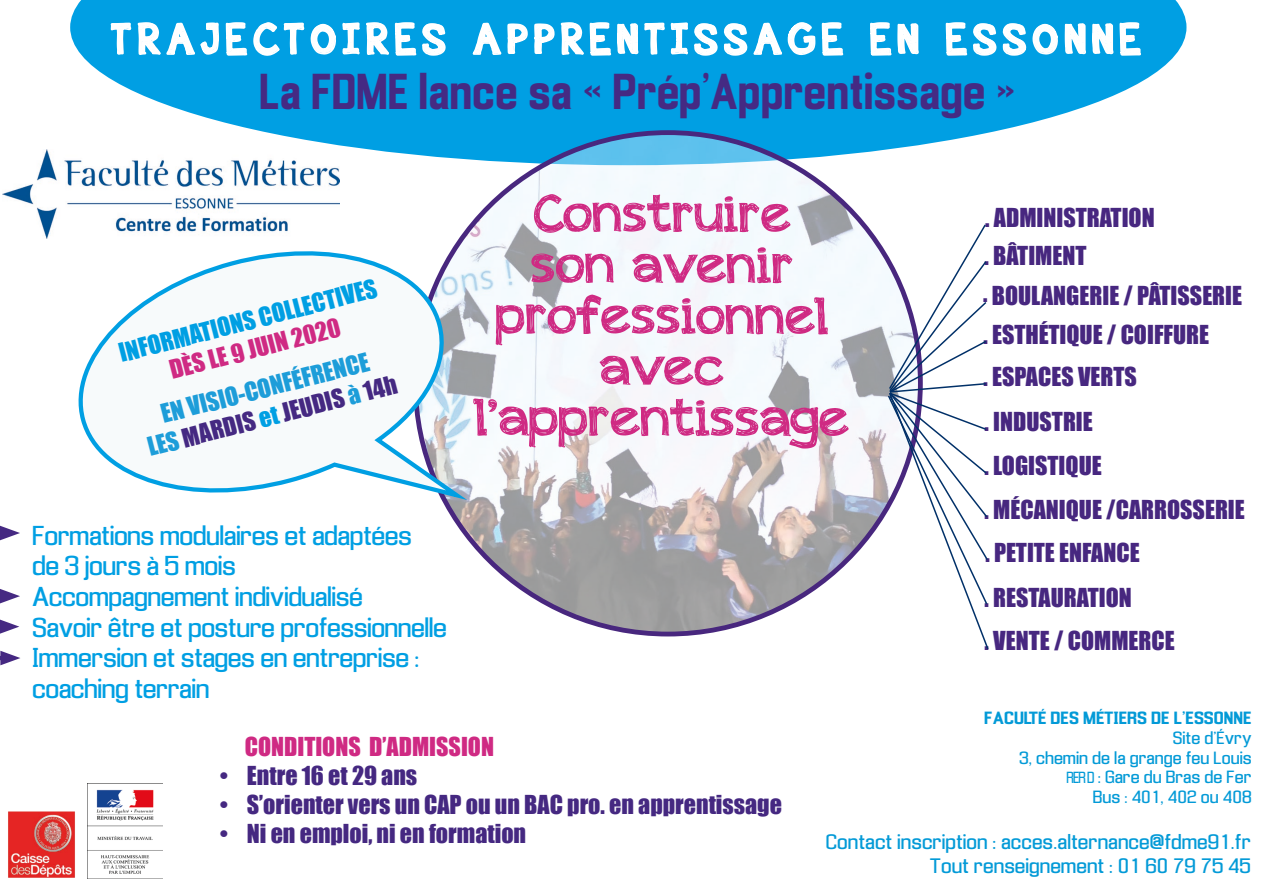
<style>
.page{position:relative;width:1263px;height:893px;background:#fff}
.page>*{position:absolute;margin:0;border:0;box-sizing:border-box;transform-origin:0 0}
.t1{font:51px/51px "appleberry";color:#cf2a83;text-align:center}
.t2{font:700 46.95px "Enigmatic";color:#452a83;scale:.86 1}
.t3{font:42px "appleberry";letter-spacing:.17em;color:#fff}
.t4{font:25.5px/30.6px "Enigmatic";letter-spacing:-.02em;color:#009fe3}
.t5{font:24px "Impact";color:#472780}
.t6{font:24px "Impact";color:#452881}
.t7{font:24px "Impact";color:#47277f}
.t8{font:24px "Impact";color:#cf2a83}
.t9{font:24px "Impact";color:#009fe3}
.t10{font:24px "Impact";color:#452982}
.t11{font:24px "Impact";color:#1d9dd9}
.t12{font:19.5px "Enigmatic";color:#039ad7}
.t13{font:16.5px "Enigmatic";color:#039ad7}
.t14{font:700 16.5px "Enigmatic";color:#039ad7}
.s1{color:#1d9dd9}
.s2{color:#009fe3}
.s3{font-size:15px}
</style>
<div class="page">
<img style="left:2px;top:150px;width:337px;height:89px">
<svg style="left:70px;top:0;width:1116px;height:165px"></svg>
<img style="left:415px;top:133px;width:505px;height:501px">
<svg style="left:62px;top:237px;width:416px;height:275px"></svg>
<svg style="left:89px;top:0;width:1079px;height:121px;background:#24ace7"></svg>
<svg style="left:886px;top:223px;width:103px;height:427px"></svg>
<svg style="left:0;top:651px;width:20px;height:14px"></svg>
<svg style="left:0;top:620px;width:19px;height:14px"></svg>
<svg style="left:0;top:589px;width:20px;height:14px"></svg>
<svg style="left:0;top:526px;width:20px;height:14px"></svg>
<img style="left:8px;top:811px;width:67px;height:67px">
<img style="left:87px;top:783px;width:76px;height:96px">
<p class="t3" style="left:112px;top:22px;width:1030px">TRAJECTOIRES APPRENTISSAGE EN ESSONNE</p>
<p class="t2" style="left:259px;top:65px;width:881px">La FDME lance sa « Prép’Apprentissage »</p>
<p class="t9" style="left:115px;top:334px;width:267px;rotate:-14deg">INFORMATIONS COLLECTIVES</p>
<p class="t8" style="left:165px;top:351px;width:177px;rotate:-14deg">DÈS LE 9 JUIN 2020</p>
<p class="t11" style="left:157px;top:395px;width:215px;rotate:-14deg">EN VISIO-CONFÉFRENCE</p>
<p class="t10" style="left:143px;top:428px;width:258px;rotate:-14deg"><span class="s1">LES</span> MARDIS <span class="s2">et</span> JEUDIS <span class="s1">à</span> 14h</p>
<p class="t1" style="left:496px;top:193px;width:334px">Construire son avenir professionnel</p>
<p class="t1" style="left:475px;top:346px;width:376px">avec l’apprentissage</p>
<p class="t4" style="left:32px;top:520px;width:381px">Formations modulaires et adaptées de 3 jours à 5 mois</p>
<p class="t4" style="left:32px;top:581px;width:332px">Accompagnement individualisé</p>
<p class="t4" style="left:32px;top:612px;width:416px">Savoir être et posture professionnelle</p>
<p class="t4" style="left:32px;top:643px;width:389px">Immersion et stages en entreprise : coaching terrain</p>
<p class="t5" style="left:985px;top:199px;width:171px">. ADMINISTRATION</p>
<p class="t7" style="left:984px;top:237px;width:104px">. BÂTIMENT</p>
<p class="t5" style="left:983px;top:277px;width:261px">. BOULANGERIE / PÂTISSERIE</p>
<p class="t7" style="left:983px;top:316px;width:227px">. ESTHÉTIQUE / COIFFURE</p>
<p class="t5" style="left:983px;top:358px;width:155px">. ESPACES VERTS</p>
<p class="t7" style="left:984px;top:403px;width:110px">. INDUSTRIE</p>
<p class="t5" style="left:984px;top:447px;width:119px">. LOGISTIQUE</p>
<p class="t7" style="left:984px;top:491px;width:262px">. MÉCANIQUE /CARROSSERIE</p>
<p class="t5" style="left:985px;top:534px;width:156px">. PETITE ENFANCE</p>
<p class="t7" style="left:984px;top:579px;width:149px">. RESTAURATION</p>
<p class="t5" style="left:984px;top:622px;width:192px">. VENTE / COMMERCE</p>
<p class="t8" style="left:245px;top:728px;width:251px">CONDITIONS D’ADMISSION</p>
<p class="t6" style="left:220px;top:757px;width:199px">• Entre 16 et 29 ans</p>
<p class="t6" style="left:220px;top:786px;width:564px">• S’orienter vers un CAP ou un BAC pro. en apprentissage</p>
<p class="t6" style="left:220px;top:815px;width:308px">• Ni en emploi, ni en formation</p>
<p class="t14" style="left:984px;top:708px;width:269px">FACULTÉ DES MÉTIERS DE L’ESSONNE</p>
<p class="t13" style="left:1173px;top:728px;width:80px">Site d’Évry</p>
<p class="t13" style="left:1019px;top:748px;width:234px">3, chemin de la grange feu Louis</p>
<p class="t13" style="left:1066px;top:768px;width:187px"><span class="s3">RER D</span> : Gare du Bras de Fer</p>
<p class="t13" style="left:1093px;top:788px;width:160px">Bus : 401, 402 ou 408</p>
<p class="t12" style="left:826px;top:831px;width:427px">Contact inscription : acces.alternance@fdme91.fr</p>
<p class="t12" style="left:929px;top:854px;width:323px">Tout renseignement : 01 60 79 75 45</p>
</div>
